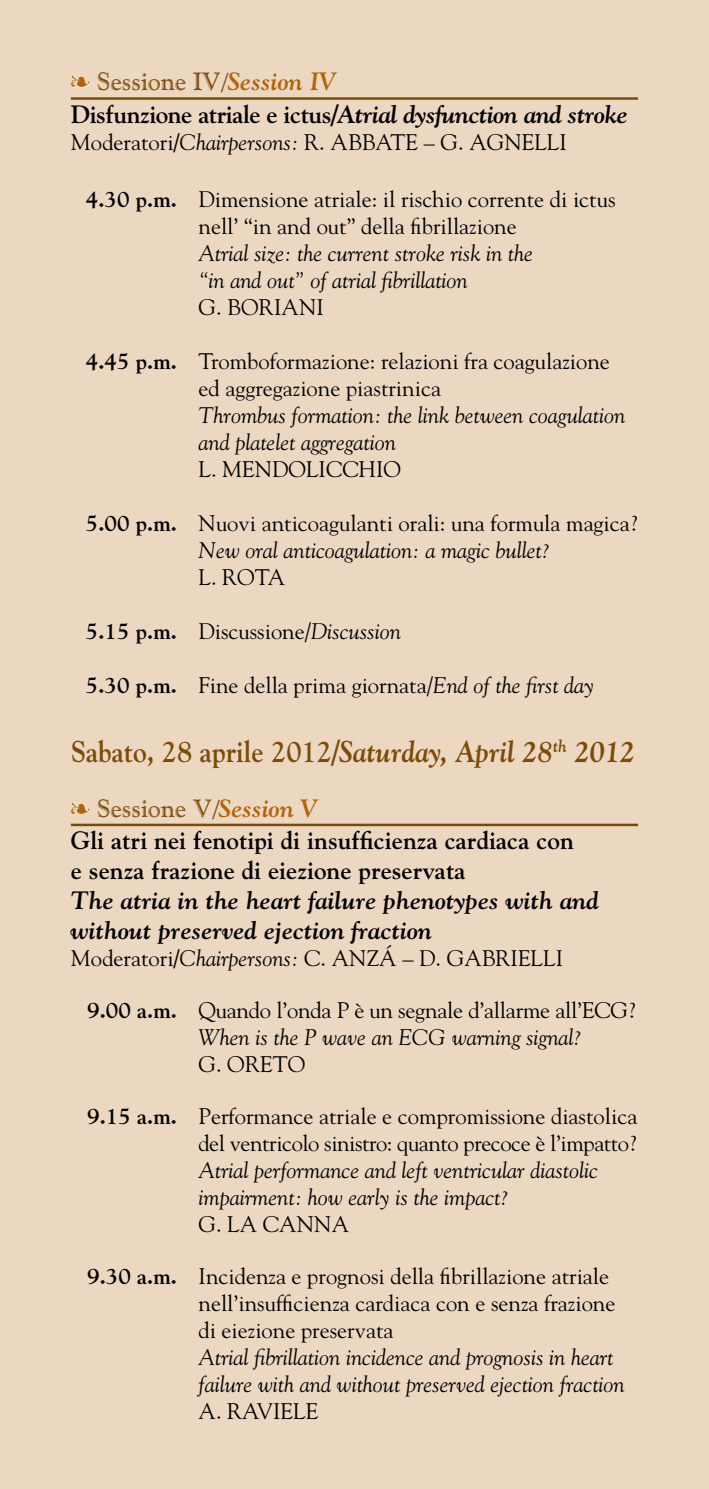
<style>
.page{position:relative;width:709px;height:1489px;background:#fff}
.page>*{position:absolute;margin:0;border:0;box-sizing:border-box;transform-origin:0 0}
.t1{font:700 30px "Goudy";color:#7c4b08;scale:.91 1}
.t2{font:700 25px/30px "Goudy";color:#000}
.t3{font:italic 700 25px/30px "Goudy";color:#000}
.t4{font:italic 700 25px "Goudy";letter-spacing:-.02em;color:#000}
.t5{font:25px "Goudy Handtooled BT";color:#7c4b08}
.t6{font:22.5px/27px "Goudy";color:#000}
.t7{font:italic 22.5px/27px "Goudy";color:#000}
.s1{color:#b36408}
.s2{font-family:"Goudy";font-weight:700;font-style:italic;color:#b36408}
.s3{font-style:normal}
.s4{font-style:italic}
.s5{font-weight:700}
</style>
<div class="page">
<div style="left:0;top:0;width:709px;height:1488px;background:#ecd7c1"></div>
<hr style="left:71px;top:97px;width:567px;height:3px;background:#7c4b08">
<hr style="left:71px;top:823px;width:567px;height:3px;background:#7c4b08">
<svg style="left:70px;top:75px;width:21px;height:13px"></svg>
<svg style="left:70px;top:802px;width:21px;height:12px"></svg>
<p class="t5" style="left:71px;top:66px;width:267px"><span class="s1">❧</span> Sessione IV/<span class="s2">Session IV</span></p>
<p class="t4" style="left:71px;top:98px;width:558px"><span class="s3">Disfunzione atriale e ictus/</span>Atrial dysfunction and stroke</p>
<p class="t6" style="left:71px;top:128px;width:497px">Moderatori<span class="s4">/Chairpersons:</span> R. ABBATE – G. AGNELLI</p>
<p class="t6" style="left:198px;top:185px;width:418px;text-indent:-113px"><span class="s5">4.30 p.m.</span> Dimensione atriale: il rischio corrente di ictus nell’ “in and out” della fibrillazione</p>
<p class="t7" style="left:198px;top:239px;width:336px">Atrial size: the current stroke risk in the “in and out” of atrial fibrillation</p>
<p class="t6" style="left:198px;top:293px;width:127px">G. BORIANI</p>
<p class="t6" style="left:198px;top:347px;width:413px;text-indent:-113px"><span class="s5">4.45 p.m.</span> Tromboformazione: relazioni fra coagulazione ed aggregazione piastrinica</p>
<p class="t7" style="left:198px;top:401px;width:428px">Thrombus formation: the link between coagulation and platelet aggregation</p>
<p class="t6" style="left:198px;top:455px;width:204px">L. MENDOLICCHIO</p>
<p class="t6" style="left:198px;top:509px;width:440px;text-indent:-113px"><span class="s5">5.00 p.m.</span> Nuovi anticoagulanti orali: una formula magica?<br><span class="s4">New oral anticoagulation: a magic bullet?</span></p>
<p class="t6" style="left:198px;top:563px;width:88px">L. ROTA</p>
<p class="t6" style="left:86px;top:617px;width:316px"><span class="s5">5.15 p.m.</span> Discussione/<span class="s4">Discussion</span></p>
<p class="t6" style="left:86px;top:671px;width:510px"><span class="s5">5.30 p.m.</span> Fine della prima giornata/<span class="s4">End of the first day</span></p>
<h1 class="t1" style="left:71px;top:733px;width:622px">Sabato, 28 aprile 2012/<span class="s4">Saturday, April 28</span><sup>th</sup> <span class="s4">2012</span></h1>
<p class="t5" style="left:71px;top:792px;width:248px"><span class="s1">❧</span> Sessione V/<span class="s2">Session V</span></p>
<p class="t2" style="left:71px;top:825px;width:504px">Gli atri nei fenotipi di insufficienza cardiaca con e senza frazione di eiezione preservata</p>
<p class="t3" style="left:71px;top:884px;width:529px">The atria in the heart failure phenotypes with and without preserved ejection fraction</p>
<p class="t6" style="left:71px;top:944px;width:494px">Moderatori<span class="s4">/Chairpersons:</span> C. ANZÁ – D. GABRIELLI</p>
<p class="t6" style="left:198px;top:996px;width:438px;text-indent:-111px"><span class="s5">9.00 a.m.</span> Quando l’onda P è un segnale d’allarme all’ECG?<br><span class="s4">When is the P wave an ECG warning signal?</span></p>
<p class="t6" style="left:198px;top:1050px;width:108px">G. ORETO</p>
<p class="t6" style="left:87px;top:1102px;width:551px;text-align:right"><span class="s5">9.15 a.m.</span> Performance atriale e compromissione diastolica del ventricolo sinistro: quanto precoce è l’impatto?</p>
<p class="t7" style="left:198px;top:1156px;width:401px">Atrial performance and left ventricular diastolic impairment: how early is the impact?</p>
<p class="t6" style="left:198px;top:1210px;width:152px">G. LA CANNA</p>
<p class="t6" style="left:198px;top:1262px;width:418px;text-indent:-111px"><span class="s5">9.30 a.m.</span> Incidenza e prognosi della fibrillazione atriale nell’insufficienza cardiaca con e senza frazione di eiezione preservata</p>
<p class="t7" style="left:198px;top:1343px;width:428px">Atrial fibrillation incidence and prognosis in heart failure with and without preserved ejection fraction</p>
<p class="t6" style="left:198px;top:1397px;width:121px">A. RAVIELE</p>
</div>
